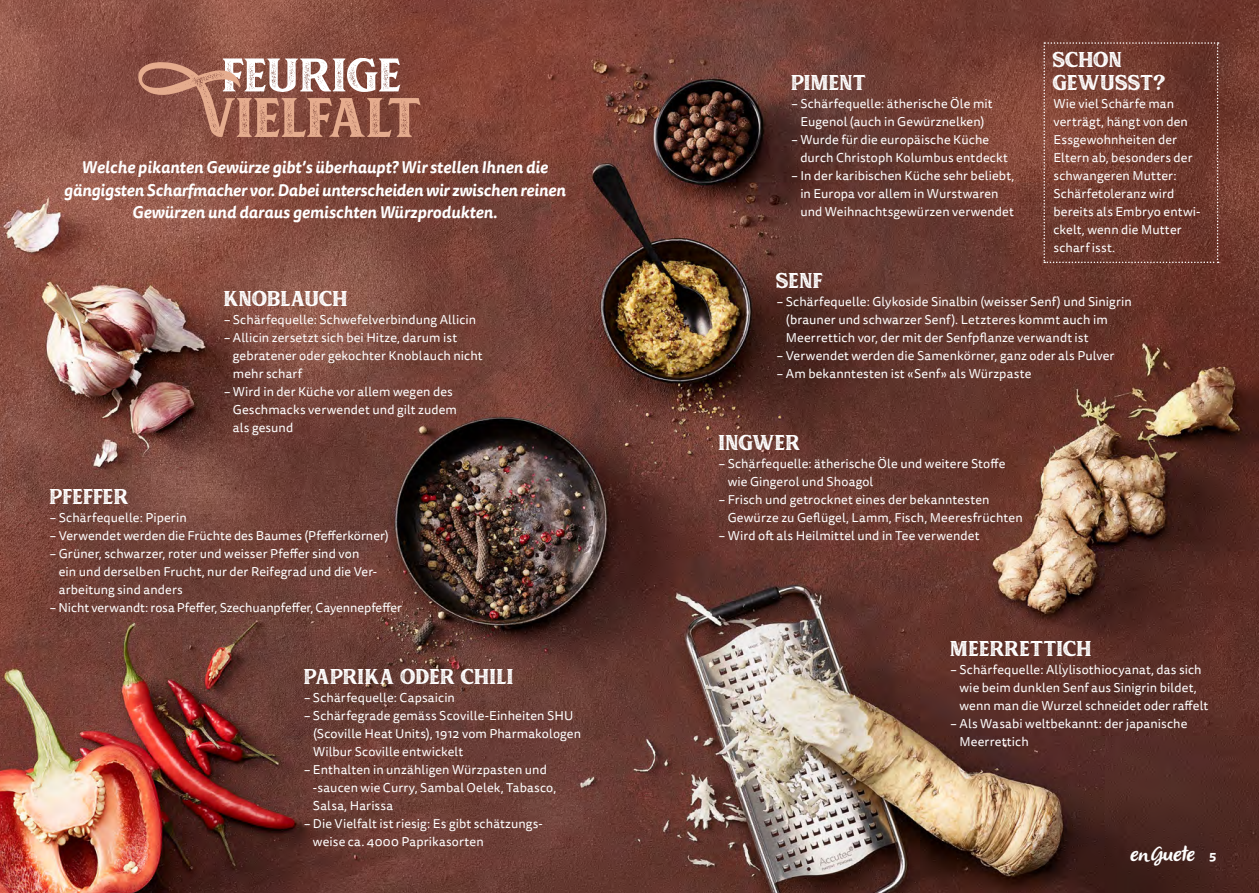
<style>
.page{position:relative;width:1259px;height:893px;background:#fff}
.page>*{position:absolute;margin:0;border:0;box-sizing:border-box;transform-origin:0 0}
.t1{font:77.85px "Muara Rough";letter-spacing:-.025em;color:#e5ac8e}
.t2{font:66px "Muara Rough";letter-spacing:-.025em;color:#fff}
.t3{font:30px/22.5px "Muara Rough";letter-spacing:-.02em;color:#fff}
.t4{font:italic 21px "Olivier";color:#fff}
.t5{font:italic 700 16.5px/22.5px "Tisa Sans OT";color:#fff;text-align:center}
.t6{font:12.75px/18px "Tisa Sans OT";letter-spacing:.01em;color:#fff}
.s1{font-family:"Tisa Sans OT";font-weight:700;font-style:normal;font-size:12.75px}
</style>
<div class="page">
<img style="left:0;top:0;width:1259px;height:893px">
<svg style="left:1043px;top:42px;width:175px;height:221px;background:#733d32"></svg>
<h2 class="t2" style="left:223px;top:30px;width:182px">feurige</h2>
<h1 class="t1" style="left:203px;top:65px;width:206px">VielfalT</h1>
<p class="t5" style="left:64px;top:157px;width:503px">Welche pikanten Gewürze gibt’s überhaupt? Wir stellen Ihnen die gängigsten Scharfmacher vor. Dabei unterscheiden wir zwischen reinen<br>Gewürzen und daraus gemischten Würzprodukten.</p>
<h3 class="t3" style="left:224px;top:284px;width:126px">Knoblauch</h3>
<p class="t6" style="left:224px;top:311px;width:254px">– Schärfequelle: Schwefelverbindung Allicin</p>
<p class="t6" style="left:233px;top:329px;width:251px;text-indent:-9px">– Allicin zersetzt sich bei Hitze, darum ist gebratener oder gekochter Knoblauch nicht mehr scharf</p>
<p class="t6" style="left:233px;top:383px;width:226px;text-indent:-9px">– Wird in der Küche vor allem wegen des<br>Geschmacks verwendet und gilt zudem als gesund</p>
<h3 class="t3" style="left:50px;top:482px;width:81px">Pfeffer</h3>
<p class="t6" style="left:50px;top:509px;width:138px">– Schärfequelle: Piperin</p>
<p class="t6" style="left:50px;top:527px;width:340px">– Verwendet werden die Früchte des Baumes (Pfefferkörner)</p>
<p class="t6" style="left:59px;top:545px;width:319px;text-indent:-9px">– Grüner, schwarzer, roter und weisser Pfeffer sind von ein und derselben Frucht, nur der Reifegrad und die Ver&shy;arbeitung sind anders</p>
<p class="t6" style="left:50px;top:599px;width:353px">– Nicht verwandt: rosa Pfeffer, Szechuanpfeffer, Cayennepfeffer</p>
<h3 class="t3" style="left:304px;top:662px;width:212px">Paprika oder Chili</h3>
<p class="t6" style="left:304px;top:689px;width:152px">– Schärfequelle: Capsaicin</p>
<p class="t6" style="left:313px;top:707px;width:270px;text-indent:-9px">– Schärfegrade gemäss Scoville-Einheiten SHU (Scoville Heat Units), 1912 vom Pharmakologen<br>Wilbur Scoville entwickelt</p>
<p class="t6" style="left:313px;top:761px;width:245px;text-indent:-9px">– Enthalten in unzähligen Würzpasten und -saucen wie Curry, Sambal Oelek, Tabasco,<br>Salsa, Harissa</p>
<p class="t6" style="left:313px;top:815px;width:231px;text-indent:-9px">– Die Vielfalt ist riesig: Es gibt schätzungs&shy;weise ca. 4000 Paprikasorten</p>
<h3 class="t3" style="left:791px;top:68px;width:77px">Piment</h3>
<p class="t6" style="left:791px;top:95px;width:203px;text-align:center">– Schärfequelle: ätherische Öle mit<br>Eugenol (auch in Gewürznelken)</p>
<p class="t6" style="left:800px;top:131px;width:209px;text-indent:-9px">– Wurde für die europäische Küche durch Christoph Kolumbus entdeckt</p>
<p class="t6" style="left:800px;top:167px;width:215px;text-indent:-9px">– In der karibischen Küche sehr beliebt, in Europa vor allem in Wurstwaren und Weihnachtsgewürzen verwendet</p>
<h3 class="t3" style="left:1053px;top:46px;width:114px">Schon gewusst?</h3>
<p class="t6" style="left:1053px;top:95px;width:149px">Wie viel Schärfe man verträgt, hängt von den<br>Essgewohnheiten der<br>Eltern ab, besonders der schwangeren Mutter:<br>Schärfetoleranz wird bereits als Embryo entwi&shy;ckelt, wenn die Mutter scharf isst.</p>
<h3 class="t3" style="left:777px;top:266px;width:48px">Senf</h3>
<p class="t6" style="left:786px;top:293px;width:347px;text-indent:-9px">– Schärfequelle: Glykoside Sinalbin (weisser Senf) und Sinigrin (brauner und schwarzer Senf). Letzteres kommt auch im<br>Meerrettich vor, der mit der Senfpflanze verwandt ist</p>
<p class="t6" style="left:777px;top:347px;width:339px">– Verwendet werden die Samenkörner, ganz oder als Pulver</p>
<p class="t6" style="left:777px;top:365px;width:256px">– Am bekanntesten ist «Senf» als Würzpaste</p>
<h3 class="t3" style="left:719px;top:428px;width:84px">Ingwer</h3>
<p class="t6" style="left:727px;top:455px;width:279px;text-indent:-9px">– Schärfequelle: ätherische Öle und weitere Stoffe wie Gingerol und Shoagol</p>
<p class="t6" style="left:727px;top:491px;width:296px;text-indent:-9px">– Frisch und getrocknet eines der bekanntesten<br>Gewürze zu Geflügel, Lamm, Fisch, Meeresfrüchten</p>
<p class="t6" style="left:719px;top:527px;width:262px">– Wird oft als Heilmittel und in Tee verwendet</p>
<h3 class="t3" style="left:950px;top:635px;width:143px">Meerrettich</h3>
<p class="t6" style="left:959px;top:662px;width:250px;text-indent:-9px">– Schärfequelle: Allylisothiocyanat, das sich wie beim dunklen Senf aus Sinigrin bildet, wenn man die Wurzel schneidet oder raffelt</p>
<p class="t6" style="left:959px;top:716px;width:229px;text-indent:-9px">– Als Wasabi weltbekannt: der japanische<br>Meerrettich</p>
<h3 class="t4" style="left:1130px;top:842px;width:88px">en Guete <span class="s1">5</span></h3>
</div>
